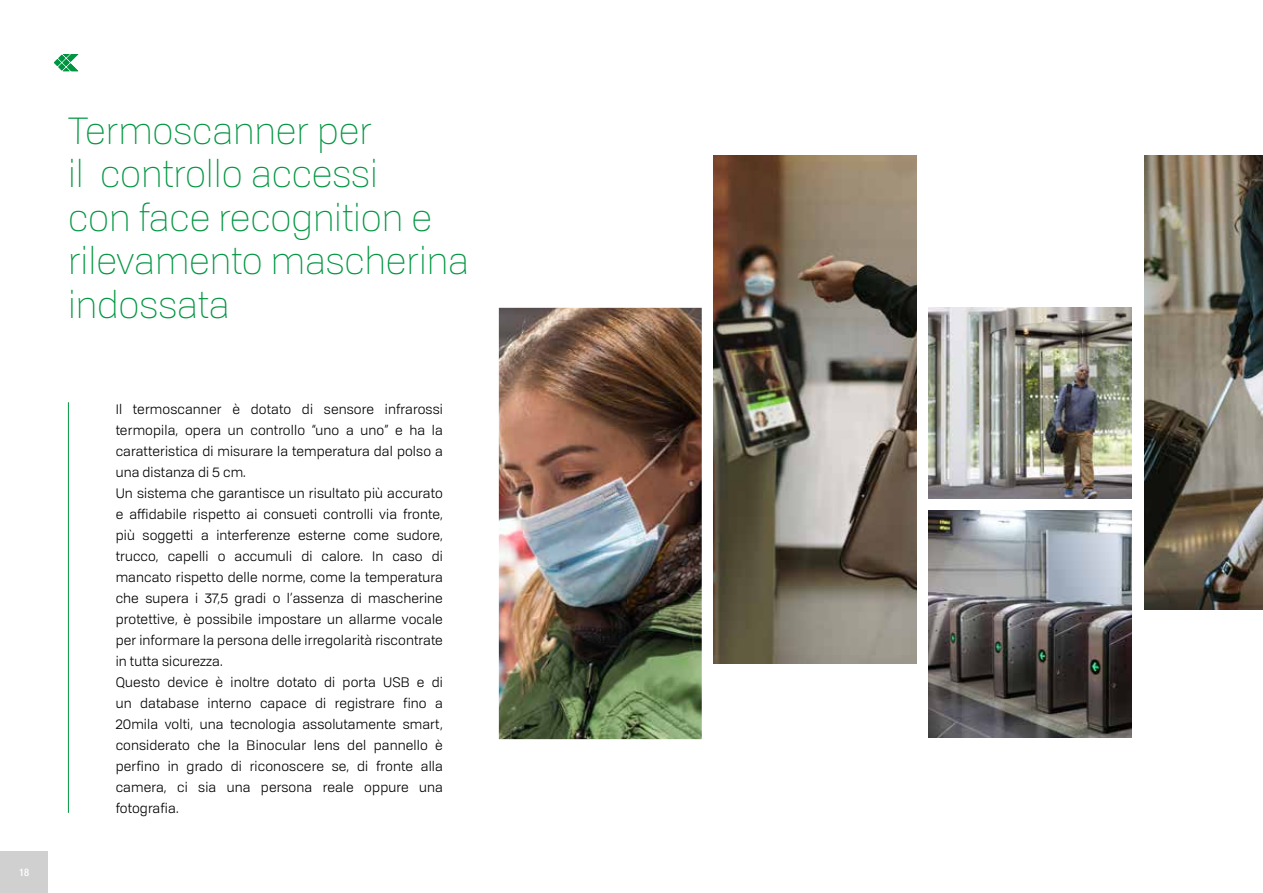
<style>
.page{position:relative;width:1263px;height:893px;background:#fff}
.page>*{position:absolute;margin:0;border:0;box-sizing:border-box;transform-origin:0 0}
.t1{font:300 37.5px/43.5px "Tofino Personal";color:#009641}
.t2{font:13.5px/21px "Tofino Personal";letter-spacing:.01em;color:#000}
.t3{font:500 condensed 10.5px "Helvetica Neue LTW1 G";color:#fff}
</style>
<div class="page">
<hr style="left:68px;top:402px;width:1px;height:411px;background:#009641">
<div style="left:54px;top:59px;width:7px;height:7px;background:#009641;border-radius:3px"></div>
<svg style="left:58px;top:63px;width:7px;height:8px"></svg>
<svg style="left:58px;top:55px;width:7px;height:7px"></svg>
<svg style="left:63px;top:54px;width:15px;height:17px"></svg>
<img style="left:929px;top:511px;width:203px;height:226px">
<img style="left:1145px;top:155px;width:118px;height:455px">
<img style="left:929px;top:308px;width:203px;height:191px">
<img style="left:499px;top:308px;width:203px;height:431px">
<img style="left:713px;top:155px;width:203px;height:509px">
<div style="left:0;top:851px;width:48px;height:42px;background:#d0d0d0"></div>
<p class="t3" style="left:19px;top:866px;width:12px">18</p>
<h1 class="t1" style="left:68px;top:107px;width:402px">Termoscanner per<br>il controllo accessi<br>con face recognition e rilevamento mascherina indossata</h1>
<p class="t2" style="left:116px;top:398px;width:329px">Il termoscanner è dotato di sensore infrarossi termopila, opera un controllo “uno a uno” e ha la caratteristica di misurare la temperatura dal polso a una distanza di 5 cm.<br>Un sistema che garantisce un risultato più accurato e affidabile rispetto ai consueti controlli via fronte, più soggetti a interferenze esterne come sudore, trucco, capelli o accumuli di calore. In caso di mancato rispetto delle norme, come la temperatura che supera i 37,5 gradi o l’assenza di mascherine protettive, è possibile impostare un allarme vocale per informare la persona delle irregolarità riscontrate in tutta sicurezza.<br>Questo device è inoltre dotato di porta USB e di un database interno capace di registrare fino a 20mila volti, una tecnologia assolutamente smart, considerato che la Binocular lens del pannello è perfino in grado di riconoscere se, di fronte alla camera, ci sia una persona reale oppure una fotografia.</p>
</div>
